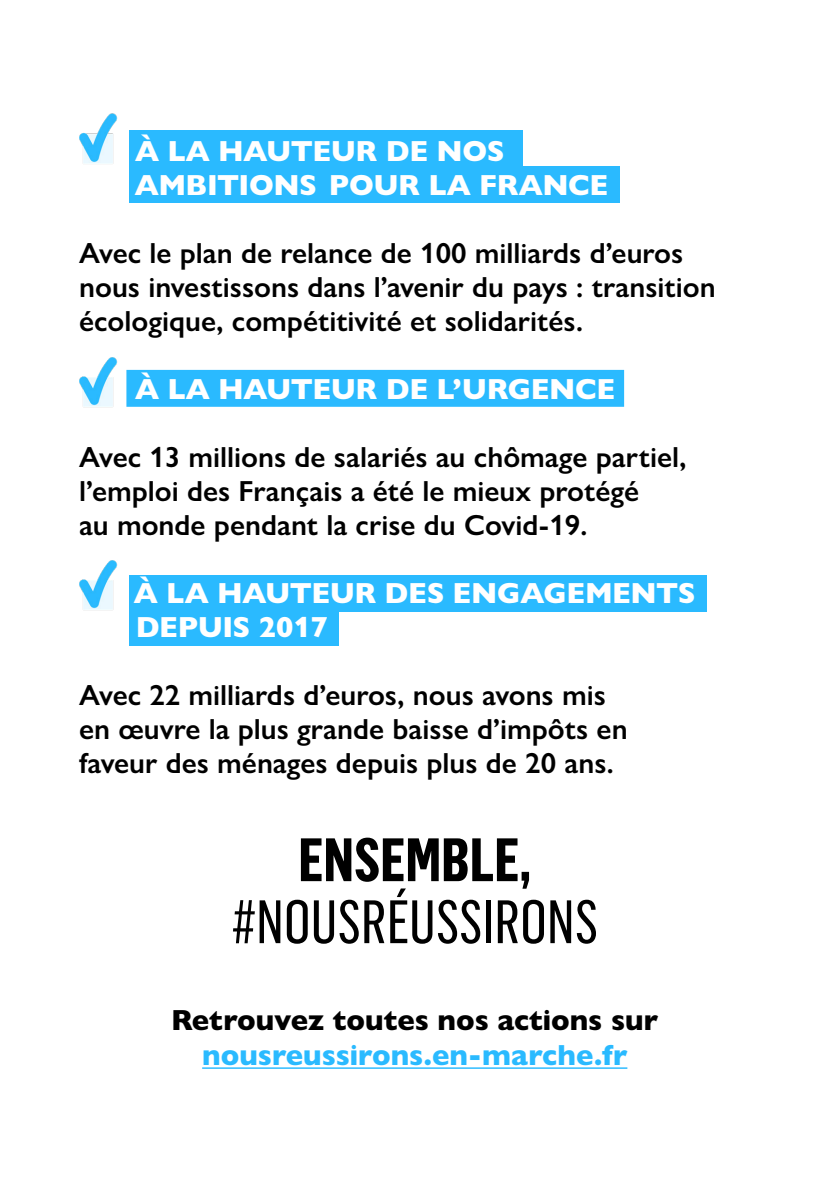
<style>
.page{position:relative;width:840px;height:1191px;background:#fff}
.page>*{position:absolute;margin:0;border:0;box-sizing:border-box;transform-origin:0 0}
.t1{font:60px "Flama Condensed Basic";color:#000}
.t2{font:700 60px "Flama Condensed";color:#000}
.t3{font:600 29.2px/34px "Gill Sans Nova";color:#000}
.t4{font:800 29.2px/34px "Gill Sans Nova";color:#fff}
.t5{font:800 29.2px "Gill Sans Nova";color:#000}
.t6{font:800 29.2px "Gill Sans Nova";color:#2abaff}
</style>
<div class="page">
<div style="left:129px;top:130px;width:394px;height:37px;background:#2abaff"></div>
<div style="left:129px;top:166px;width:490px;height:37px;background:#2abaff"></div>
<div style="left:129px;top:575px;width:577px;height:37px;background:#2abaff"></div>
<div style="left:129px;top:609px;width:210px;height:37px;background:#2abaff"></div>
<div style="left:126px;top:370px;width:497px;height:37px;background:#2abaff"></div>
<hr style="left:202px;top:1067px;width:425px;height:1px;background:#2abaff">
<img style="left:79px;top:113px;width:39px;height:51px">
<img style="left:79px;top:357px;width:39px;height:51px">
<img style="left:79px;top:560px;width:39px;height:50px">
<p class="t4" style="left:135px;top:134px;width:475px">À LA HAUTEUR DE NOS<br>AMBITIONS POUR LA FRANCE</p>
<p class="t3" style="left:79px;top:236px;width:637px">Avec le plan de relance de 100 milliards d’euros nous investissons dans l’avenir du pays : transition écologique, compétitivité et solidarités.</p>
<p class="t4" style="left:135px;top:372px;width:481px">À LA HAUTEUR DE L’URGENCE</p>
<p class="t3" style="left:79px;top:440px;width:608px">Avec 13 millions de salariés au chômage partiel, l’emploi des Français a été le mieux protégé<br>au monde pendant la crise du Covid-19.</p>
<p class="t4" style="left:134px;top:576px;width:562px">À LA HAUTEUR DES ENGAGEMENTS<br>DEPUIS 2017</p>
<p class="t3" style="left:79px;top:678px;width:549px">Avec 22 milliards d’euros, nous avons mis en œuvre la plus grande baisse d’impôts en faveur des ménages depuis plus de 20 ans.</p>
<h1 class="t2" style="left:298px;top:821px;width:234px">ENSEMBLE,</h1>
<h1 class="t1" style="left:231px;top:884px;width:368px">#NOUSRÉUSSIRONS</h1>
<p class="t5" style="left:171px;top:1002px;width:488px">Retrouvez toutes nos actions sur</p>
<p class="t6" style="left:202px;top:1037px;width:426px">nousreussirons.en-marche.fr</p>
</div>
